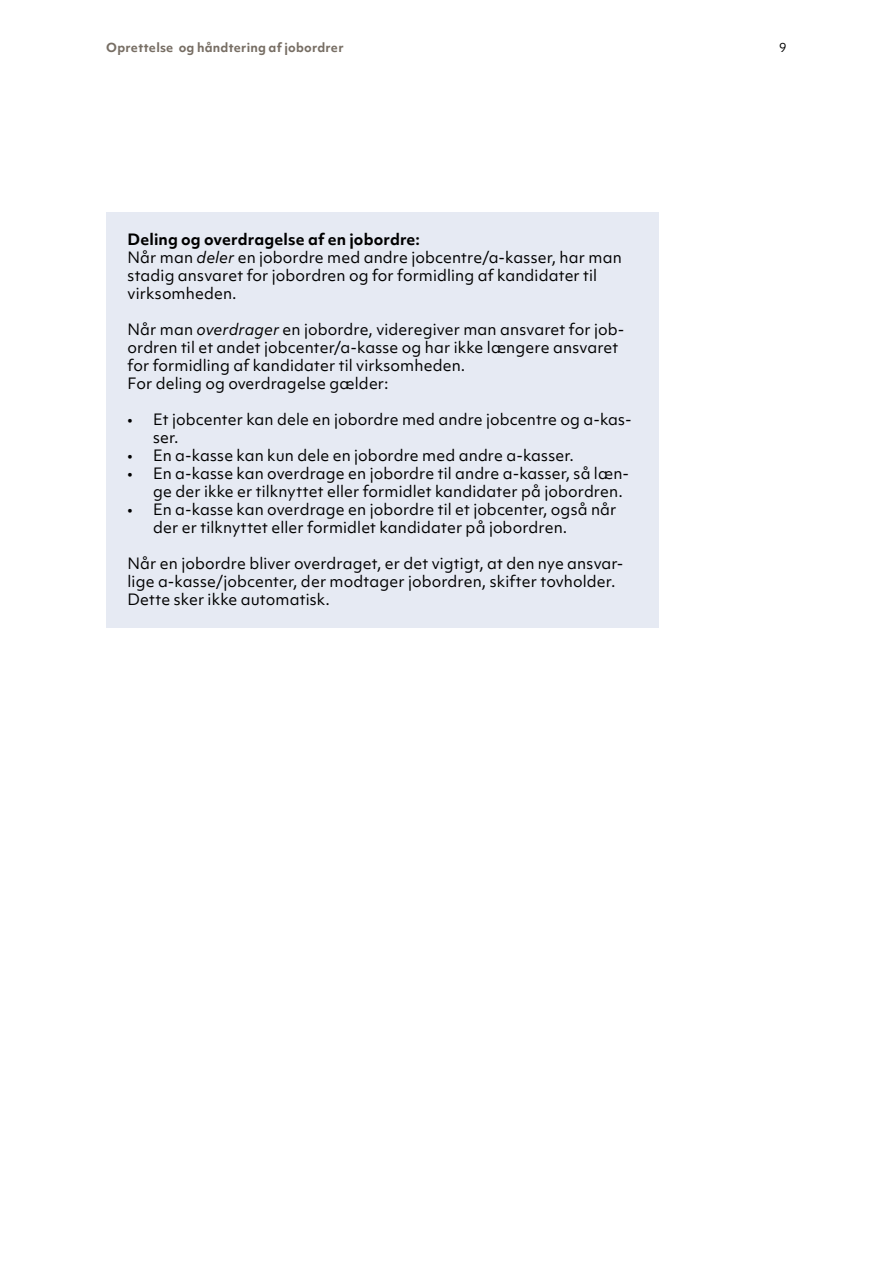
<style>
.page{position:relative;width:893px;height:1263px;background:#fff}
.page>*{position:absolute;margin:0;border:0;box-sizing:border-box;transform-origin:0 0}
.t1{font:15px/18px "Objektiv Mk 1";letter-spacing:.005em;color:#000}
.t2{font:700 12px "Objektiv Mk 1";letter-spacing:.02em;color:#776e64}
.t3{font:12px "Objektiv Mk 1";color:#000}
.s1{font-weight:700}
.s2{font-style:italic}
</style>
<div class="page">
<div style="left:106px;top:212px;width:553px;height:415px;background:#e6eaf3"></div>
<p class="t2" style="left:106px;top:39px;width:239px">Oprettelse og håndtering af jobordrer</p>
<p class="t3" style="left:779px;top:39px;width:9px">9</p>
<p class="t1" style="left:128px;top:230px;width:496px"><span class="s1">Deling og overdragelse af en jobordre:<br></span>Når man <span class="s2">deler</span> en jobordre med andre jobcentre/a-kasser, har man stadig ansvaret for jobordren og for formidling af kandidater til virksomheden.</p>
<p class="t1" style="left:128px;top:320px;width:498px">Når man <span class="s2">overdrager</span> en jobordre, videregiver man ansvaret for job&shy;ordren til et andet jobcenter/a-kasse og har ikke længere ansvaret for formidling af kandidater til virksomheden.<br>For deling og overdragelse gælder:</p>
<p class="t1" style="left:153px;top:410px;width:480px;text-indent:-26px">• Et jobcenter kan dele en jobordre med andre jobcentre og a-kas&shy;ser.</p>
<p class="t1" style="left:128px;top:446px;width:445px">• En a-kasse kan kun dele en jobordre med andre a-kasser.</p>
<p class="t1" style="left:153px;top:464px;width:478px;text-indent:-26px">• En a-kasse kan overdrage en jobordre til andre a-kasser, så læn&shy;ge der ikke er tilknyttet eller formidlet kandidater på jobordren.</p>
<p class="t1" style="left:153px;top:500px;width:465px;text-indent:-26px">• En a-kasse kan overdrage en jobordre til et jobcenter, også når der er tilknyttet eller formidlet kandidater på jobordren.</p>
<p class="t1" style="left:128px;top:554px;width:497px">Når en jobordre bliver overdraget, er det vigtigt, at den nye ansvar&shy;lige a-kasse/jobcenter, der modtager jobordren, skifter tovholder.<br>Dette sker ikke automatisk.</p>
</div>
